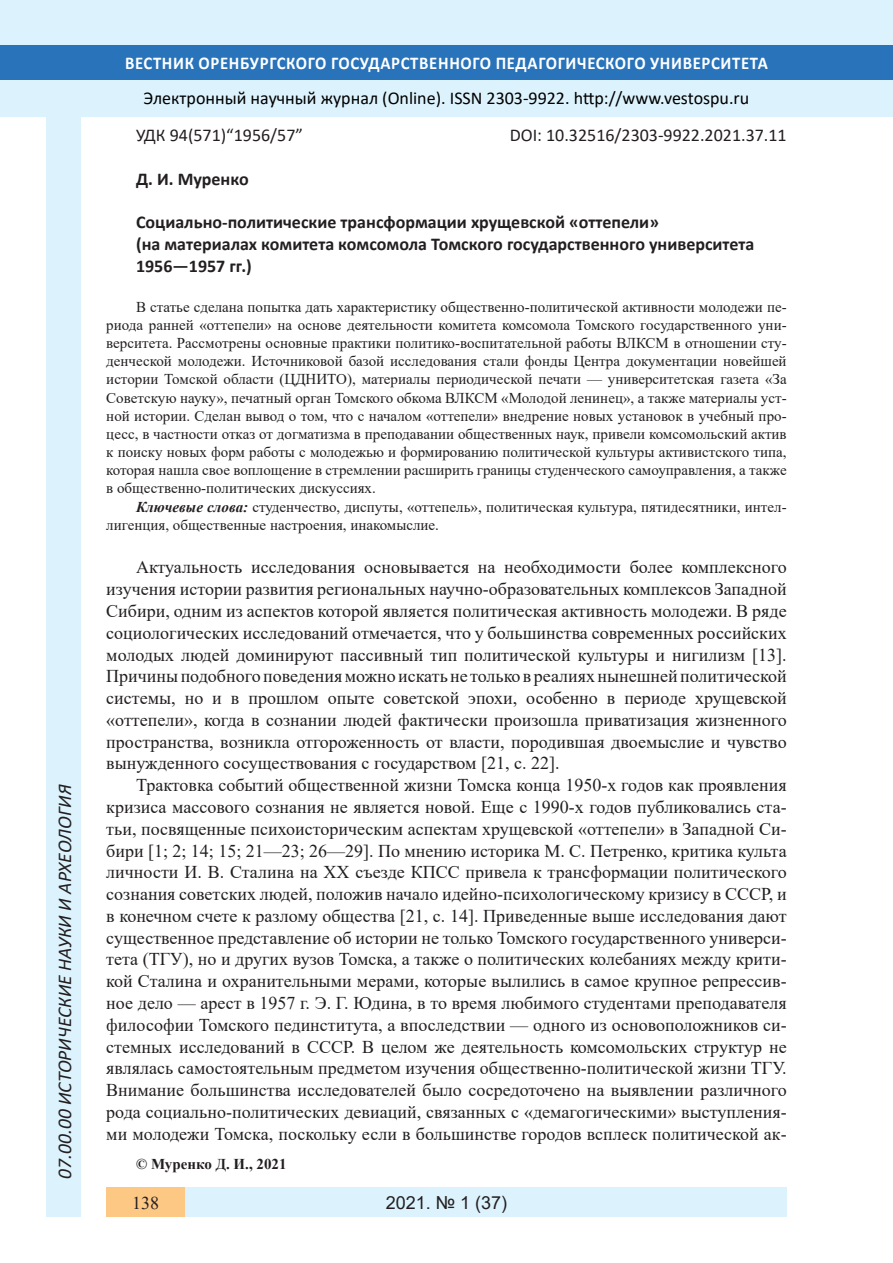
<style>
.page{position:relative;width:893px;height:1263px;background:#fff}
.page>*{position:absolute;margin:0;border:0;box-sizing:border-box;transform-origin:0 0}
.t1{font:italic 19.5px "Calibri";color:#231f20}
.Стиль2{font:18px/21.8px "Times New Roman";color:#231f20;text-align:justify}
.Заголовок_2{font:700 18px/21.8px "Calibri";color:#231f20}
.t2{font:18px "Calibri";color:#000}
.t3{font:700 18px "Calibri";letter-spacing:.04em;color:#fff;scale:.93 1}
.Заголовок_2-2{font:18px "Calibri";color:#231f20}
.t4{font:18px "Arial";color:#231f20}
.t5{font:700 18px "Book Antiqua";color:#231f20}
.литература{font:15px/18.1px "Times New Roman";color:#231f20;text-align:justify}
.Стиль2-2{font:700 15px "Times New Roman";color:#231f20}
.s1{font-weight:700;font-style:italic}
</style>
<div class="page">
<div style="left:0;top:0;width:893px;height:116px;background:#dcf2fc"></div>
<div style="left:0;top:45px;width:893px;height:34px;background:#2873ba"></div>
<div style="left:106px;top:1188px;width:681px;height:29px;background:#dcf2fc"></div>
<div style="left:106px;top:1188px;width:79px;height:29px;background:#fdc784"></div>
<div style="left:47px;top:116px;width:34px;height:1101px;background:#dcf2fc"></div>
<p class="t1" style="left:51px;top:1179px;width:395px;rotate:-90deg">07.00.00 ИСТОРИЧЕСКИЕ НАУКИ И АРХЕОЛОГИЯ</p>
<p class="t1" style="left:51px;top:1105px;width:206px;rotate:-90deg">БИОЛОГИЧЕСКИЕ НАУКИ</p>
<p class="t1" style="left:51px;top:1169px;width:11px;rotate:-90deg">3</p>
<p class="t3" style="left:125px;top:50px;width:693px">ВЕСТНИК ОРЕНБУРГСКОГО ГОСУДАРСТВЕННОГО ПЕДАГОГИЧЕСКОГО УНИВЕРСИТЕТА</p>
<p class="t2" style="left:144px;top:85px;width:607px">Электронный научный журнал (Online). ISSN 2303-9922. http://www.vestospu.ru</p>
<p class="t2" style="left:583px;top:85px;width:13px">t</p>
<p class="t2" style="left:583px;top:85px;width:13px">t</p>
<p class="Заголовок_2-2" style="left:510px;top:123px;width:278px">DOI: 10.32516/2303-9922.2021.37.11</p>
<p class="Заголовок_2-2" style="left:136px;top:123px;width:168px">УДК 94(571)“1956/57”</p>
<p class="Заголовок_2" style="left:136px;top:168px;width:114px">Д. И. Муренко</p>
<p class="Заголовок_2" style="left:136px;top:211px;width:524px">Социально-политические трансформации хрущевской «оттепели»</p>
<p class="Заголовок_2" style="left:136px;top:233px;width:620px">(на материалах комитета комсомола Томского государственного университета<br>1956—1957 гг.)</p>
<p class="литература" style="left:106px;top:297px;width:682px;text-indent:30px">В статье сделана попытка дать характеристику общественно-политической активности молодежи пе&shy;риода ранней «оттепели» на основе деятельности комитета комсомола Томского государственного уни&shy;верситета. Рассмотрены основные практики политико-воспитательной работы ВЛКСМ в отношении сту&shy;денческой молодежи. Источниковой базой исследования стали фонды Центра документации новейшей истории Томской области (ЦДНИТО), материалы периодической печати — университетская газета «За Советскую науку», печатный орган Томского обкома ВЛКСМ «Молодой ленинец», а также материалы уст&shy;ной истории. Сделан вывод о том, что с началом «оттепели» внедрение новых установок в учебный про&shy;цесс, в частности отказ от догматизма в преподавании общественных наук, привели комсомольский актив к поиску новых форм работы с молодежью и формированию политической культуры активистского типа, которая нашла свое воплощение в стремлении расширить границы студенческого самоуправления, а также в общественно-политических дискуссиях.</p>
<p class="литература" style="left:106px;top:497px;width:682px;text-indent:30px"><span class="s1">Ключевые слова:</span> студенчество, диспуты, «оттепель», политическая культура, пятидесятники, интел&shy;лигенция, общественные настроения, инакомыслие.</p>
<p class="Стиль2" style="left:106px;top:556px;width:682px;text-indent:30px">Актуальность исследования основывается на необходимости более комплексного изучения истории развития региональных научно-образовательных комплексов Западной Сибири, одним из аспектов которой является политическая активность молодежи. В ряде социологических исследований отмечается, что у большинства современных российских молодых людей доминируют пассивный тип политической культуры и нигилизм [13].<br>Причины подобного поведения можно искать не только в реалиях нынешней политической системы, но и в прошлом опыте советской эпохи, особенно в периоде хрущевской «оттепели», когда в сознании людей фактически произошла приватизация жизненного пространства, возникла отгороженность от власти, породившая двоемыслие и чувство вынужденного сосуществования с государством [21, с. 22].</p>
<p class="Стиль2" style="left:106px;top:774px;width:682px;text-indent:30px">Трактовка событий общественной жизни Томска конца 1950-х годов как проявления кризиса массового сознания не является новой. Еще с 1990-х годов публиковались ста&shy;тьи, посвященные психоисторическим аспектам хрущевской «оттепели» в Западной Си&shy;бири [1; 2; 14; 15; 21—23; 26—29]. По мнению историка М. С. Петренко, критика культа личности И. В. Сталина на ХХ съезде КПСС привела к трансформации политического сознания советских людей, положив начало идейно-психологическому кризису в СССР, и в конечном счете к разлому общества [21, с. 14]. Приведенные выше исследования дают существенное представление об истории не только Томского государственного универси&shy;тета (ТГУ), но и других вузов Томска, а также о политических колебаниях между крити&shy;кой Сталина и охранительными мерами, которые вылились в самое крупное репрессив&shy;ное дело — арест в 1957 г. Э. Г. Юдина, в то время любимого студентами преподавателя философии Томского пединститута, а впоследствии — одного из основоположников си&shy;стемных исследований в СССР. В целом же деятельность комсомольских структур не являлась самостоятельным предметом изучения общественно-политической жизни ТГУ.<br>Внимание большинства исследователей было сосредоточено на выявлении различного рода социально-политических девиаций, связанных с «демагогическими» выступления&shy;ми молодежи Томска, поскольку если в большинстве городов всплеск политической ак-</p>
<p class="Стиль2-2" style="left:136px;top:1153px;width:152px">© Муренко Д. И., 2021</p>
<p class="t5" style="left:390px;top:1190px;width:37px">2018</p>
<p class="t5" style="left:479px;top:1190px;width:25px">25)</p>
<p class="t4" style="left:386px;top:1190px;width:123px">2021. № 1 (37)</p>
<p class="Стиль2" style="left:132px;top:1191px;width:28px">138</p>
<p class="t5" style="left:460px;top:1190px;width:39px">2 6</p>
</div>
